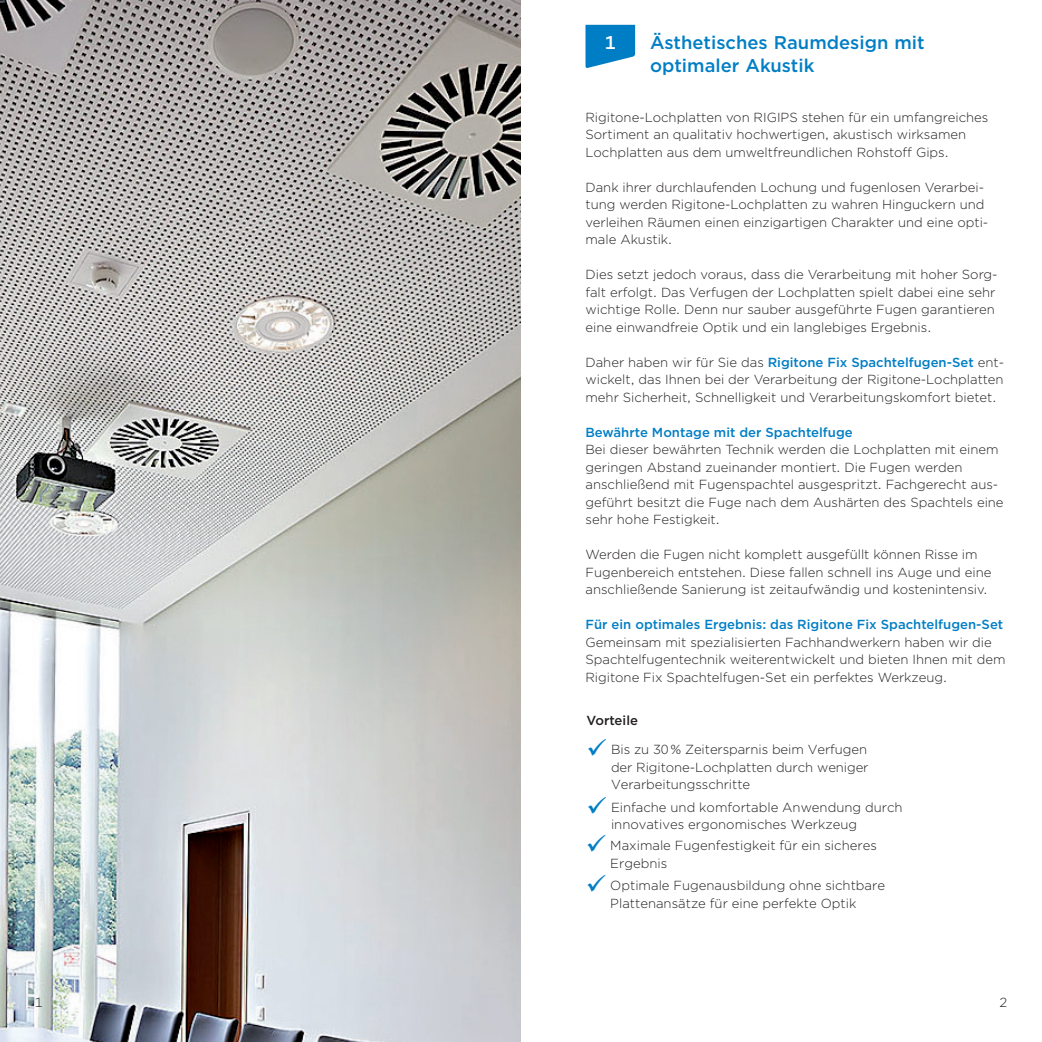
<style>
.page{position:relative;width:1042px;height:1042px;background:#fff}
.page>*{position:absolute;margin:0;border:0;box-sizing:border-box;transform-origin:0 0}
._01_Kopf_GothamMediu{font:500 18.38px "Gotham";color:#007ec5}
._01-2_Kopf_GothamMed{font:500 18.38px "Gotham";color:#fff}
.Gotham_Light_7_5_10{font:300 13.12px/17.5px "Gotham";color:#231f20}
.Gotham_Light_7_5_10-2{font:500 13.12px "Gotham";color:#007ec5}
.t1{font:500 13.12px "Gotham";color:#231f20}
.s1{font-weight:500;color:#007ec5}
.s2{color:#007ec5}
</style>
<div class="page">
<img style="left:0;top:0;width:521px;height:1042px">
<svg style="left:585px;top:25px;width:50px;height:43px;background:#2490cd"></svg>
<p class="_01-2_Kopf_GothamMed" style="left:605px;top:31px;width:13px">1</p>
<p class="_01_Kopf_GothamMediu" style="left:650px;top:31px;width:276px">Ästhetisches Raumdesign mit</p>
<p class="_01_Kopf_GothamMediu" style="left:650px;top:54px;width:166px">optimaler Akustik</p>
<p class="Gotham_Light_7_5_10" style="left:585px;top:108px;width:404px">Rigitone-Lochplatten von RIGIPS stehen für ein umfangreiches<br>Sortiment an qualitativ hochwertigen, akustisch wirksamen<br>Lochplatten aus dem umweltfreundlichen Rohstoff Gips.</p>
<p class="Gotham_Light_7_5_10" style="left:585px;top:178px;width:404px">Dank ihrer durchlaufenden Lochung und fugenlosen Verarbei&shy;tung werden Rigitone-Lochplatten zu wahren Hinguckern und verleihen Räumen einen einzigartigen Charakter und eine opti&shy;male Akustik.</p>
<p class="Gotham_Light_7_5_10" style="left:585px;top:265px;width:412px;text-align:justify">Dies setzt jedoch voraus, dass die Verarbeitung mit hoher Sorg&shy;falt erfolgt. Das Verfugen der Lochplatten spielt dabei eine sehr wichtige Rolle. Denn nur sauber ausgeführte Fugen garantieren eine einwandfreie Optik und ein langlebiges Ergebnis.</p>
<p class="Gotham_Light_7_5_10" style="left:585px;top:353px;width:420px;text-align:justify">Daher haben wir für Sie das <span class="s1">Rigitone Fix Spachtelfugen-Set</span> ent&shy;wickelt, das Ihnen bei der Verarbeitung der Rigitone-Lochplatten mehr Sicherheit, Schnelligkeit und Verarbeitungskomfort bietet.</p>
<p class="Gotham_Light_7_5_10-2" style="left:585px;top:423px;width:269px">Bewährte Montage mit der Spachtelfuge</p>
<p class="Gotham_Light_7_5_10" style="left:585px;top:440px;width:420px">Bei dieser bewährten Technik werden die Lochplatten mit einem geringen Abstand zueinander montiert. Die Fugen werden anschließend mit Fugenspachtel ausgespritzt. Fachgerecht aus&shy;geführt besitzt die Fuge nach dem Aushärten des Spachtels eine sehr hohe Festigkeit.</p>
<p class="Gotham_Light_7_5_10" style="left:585px;top:545px;width:407px">Werden die Fugen nicht komplett ausgefüllt können Risse im<br>Fugenbereich entstehen. Diese fallen schnell ins Auge und eine anschließende Sanierung ist zeitaufwändig und kostenintensiv.</p>
<p class="Gotham_Light_7_5_10-2" style="left:585px;top:616px;width:419px">Für ein optimales Ergebnis: das Rigitone Fix Spachtelfugen-Set</p>
<p class="Gotham_Light_7_5_10" style="left:585px;top:633px;width:421px">Gemeinsam mit spezialisierten Fachhandwerkern haben wir die<br>Spachtelfugentechnik weiterentwickelt und bieten Ihnen mit dem<br>Rigitone Fix Spachtelfugen-Set ein perfektes Werkzeug.</p>
<p class="t1" style="left:586px;top:712px;width:53px">Vorteile</p>
<p class="Gotham_Light_7_5_10" style="left:611px;top:740px;width:259px;text-align:justify;text-indent:-25px"><span class="s2">✓</span> Bis zu 30 % Zeitersparnis beim Verfugen der Rigitone-Lochplatten durch weniger Verarbeitungsschritte</p>
<p class="Gotham_Light_7_5_10" style="left:611px;top:798px;width:293px;text-indent:-25px"><span class="s2">✓</span> Einfache und komfortable Anwendung durch innovatives ergonomisches Werkzeug</p>
<p class="Gotham_Light_7_5_10" style="left:610px;top:836px;width:268px;text-indent:-25px"><span class="s2">✓</span> Maximale Fugenfestigkeit für ein sicheres<br>Ergebnis</p>
<p class="Gotham_Light_7_5_10" style="left:586px;top:876px;width:301px;text-align:center"><span class="s2">✓</span> Optimale Fugenausbildung ohne sichtbare<br>Plattenansätze für eine perfekte Optik</p>
<p class="Gotham_Light_7_5_10" style="left:35px;top:993px;width:9px">1</p>
<p class="Gotham_Light_7_5_10" style="left:999px;top:993px;width:9px">2</p>
</div>
